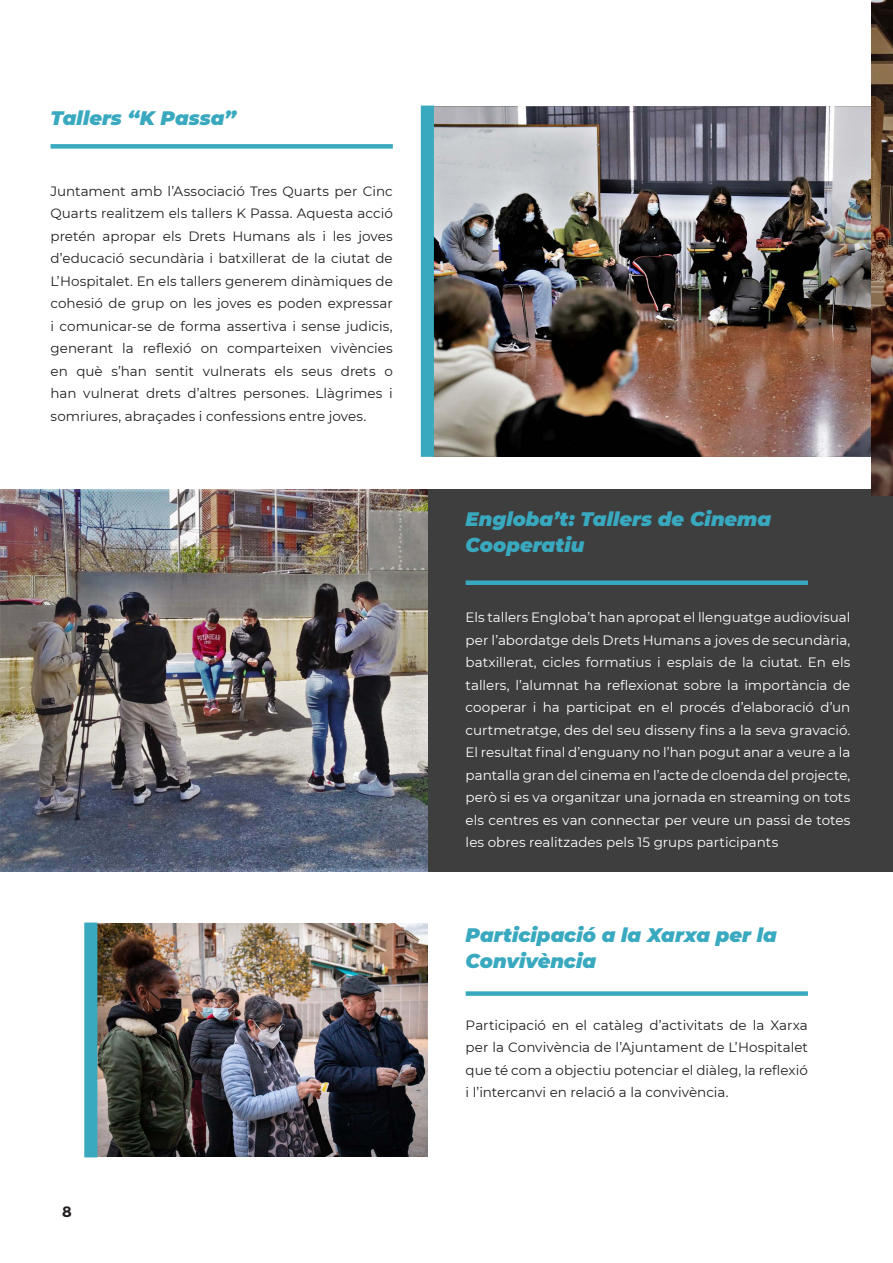
<style>
.page{position:relative;width:893px;height:1263px;background:#fff}
.page>*{position:absolute;margin:0;border:0;box-sizing:border-box;transform-origin:0 0}
.Title_01{font:italic 900 19.5px/25.5px "Montserrat";color:#39a9bf}
.t1{font:700 15px "Montserrat";color:#231f20}
.Body_Text{font:13.5px/22.5px "Montserrat";color:#231f20;text-align:justify}
.Body_Text-2{font:13.5px/22.5px "Montserrat";color:#fff;text-align:justify}
</style>
<div class="page">
<div style="left:427px;top:489px;width:466px;height:383px;background:#3e3e3f"></div>
<img style="left:0;top:489px;width:427px;height:383px">
<img style="left:97px;top:923px;width:330px;height:234px">
<img style="left:434px;top:106px;width:438px;height:350px">
<div style="left:466px;top:991px;width:342px;height:5px;background:#39a9bf"></div>
<div style="left:51px;top:144px;width:342px;height:5px;background:#39a9bf"></div>
<div style="left:466px;top:580px;width:342px;height:5px;background:#39a9bf"></div>
<div style="left:84px;top:922px;width:13px;height:235px;background:#39a9bf;border:2px solid #39a9bf"></div>
<div style="left:421px;top:106px;width:13px;height:351px;background:#39a9bf"></div>
<img style="left:872px;top:0;width:21px;height:495px">
<p class="Title_01" style="left:51px;top:104px;width:187px">Tallers “K Passa”</p>
<p class="Body_Text" style="left:51px;top:179px;width:344px">Juntament amb l’Associació Tres Quarts per Cinc Quarts realitzem els tallers K Passa. Aquesta acció pretén apropar els Drets Humans als i les joves d’educació secundària i batxillerat de la ciutat de L’Hospitalet. En els tallers generem dinàmiques de cohesió de grup on les joves es poden expressar i comunicar-se de forma assertiva i sense judicis, generant la reflexió on comparteixen vivències en què s’han sentit vulnerats els seus drets o han vulnerat drets d’altres persones. Llàgrimes i somriures, abraçades i confessions entre joves.</p>
<p class="t1" style="left:62px;top:1202px;width:11px">8</p>
<p class="Title_01" style="left:466px;top:505px;width:307px">Engloba’t: Tallers de Cinema<br>Cooperatiu</p>
<p class="Body_Text-2" style="left:466px;top:606px;width:386px">Els tallers Engloba’t han apropat el llenguatge audiovisual per l’abordatge dels Drets Humans a joves de secundària, batxillerat, cicles formatius i esplais de la ciutat. En els tallers, l’alumnat ha reflexionat sobre la importància de cooperar i ha participat en el procés d’elaboració d’un curtmetratge, des del seu disseny fins a la seva gravació.<br>El resultat final d’enguany no l’han pogut anar a veure a la pantalla gran del cinema en l’acte de cloenda del projecte, però si es va organitzar una jornada en streaming on tots els centres es van connectar per veure un passi de totes les obres realitzades pels 15 grups participants</p>
<p class="Title_01" style="left:466px;top:921px;width:313px">Participació a la Xarxa per la<br>Convivència</p>
<p class="Body_Text" style="left:466px;top:1013px;width:344px">Participació en el catàleg d’activitats de la Xarxa per la Convivència de l’Ajuntament de L’Hospitalet que té com a objectiu potenciar el diàleg, la reflexió i l’intercanvi en relació a la convivència.</p>
</div>
